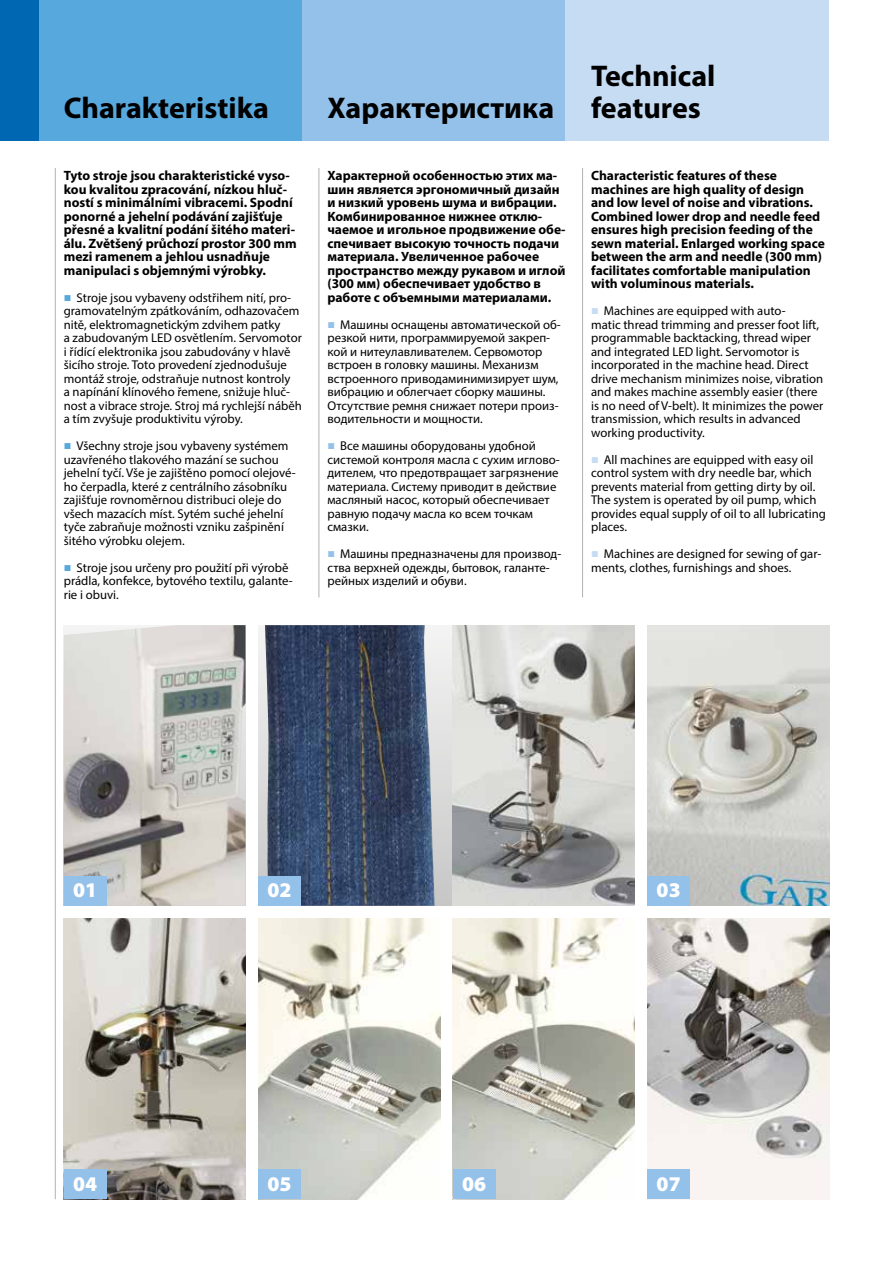
<style>
.page{position:relative;width:893px;height:1263px;background:#fff}
.page>*{position:absolute;margin:0;border:0;box-sizing:border-box;transform-origin:0 0}
.t1{font:700 30px/31.5px "Myriad Pro";color:#000}
.t2{font:900 21px "Myriad Pro";color:#fff}
.t3{font:700 13.5px/13.5px "Myriad Pro";color:#000}
.t4{font:12.75px/13.5px "Myriad Pro";color:#000}
.s1{font-family:"Arial";font-weight:900;color:#56a8dd}
.s2{font-family:"Arial";font-weight:900;color:#94c1e9}
.s3{font-family:"Arial";font-weight:900;color:#c6dcf3}
</style>
<div class="page">
<svg style="left:258px;top:625px;width:195px;height:281px;background:#ddd"></svg>
<img style="left:265px;top:625px;width:170px;height:281px">
<img style="left:453px;top:625px;width:182px;height:281px">
<div style="left:0;top:0;width:302px;height:140px;background:#56a8dd"></div>
<div style="left:0;top:0;width:38px;height:140px;background:#0068b3"></div>
<div style="left:302px;top:0;width:264px;height:140px;background:#94c1e9"></div>
<div style="left:566px;top:0;width:263px;height:140px;background:#c6dcf3"></div>
<hr style="left:319px;top:168px;width:1px;height:429px;background:#b3b2b2">
<hr style="left:582px;top:168px;width:1px;height:429px;background:#b3b2b2">
<hr style="left:55px;top:168px;width:1px;height:1031px;background:#b3b2b2">
<img style="left:64px;top:918px;width:182px;height:281px">
<img style="left:258px;top:918px;width:182px;height:281px">
<img style="left:453px;top:918px;width:182px;height:281px">
<img style="left:647px;top:918px;width:182px;height:281px">
<img style="left:64px;top:625px;width:182px;height:281px">
<img style="left:647px;top:625px;width:182px;height:281px">
<div style="left:64px;top:1169px;width:42px;height:30px;background:#94c1e9"></div>
<div style="left:258px;top:1169px;width:43px;height:30px;background:#94c1e9"></div>
<div style="left:453px;top:1169px;width:42px;height:30px;background:#94c1e9"></div>
<div style="left:647px;top:1169px;width:43px;height:30px;background:#94c1e9"></div>
<div style="left:64px;top:876px;width:42px;height:30px;background:#94c1e9"></div>
<div style="left:258px;top:876px;width:43px;height:30px;background:#94c1e9"></div>
<div style="left:647px;top:876px;width:43px;height:30px;background:#94c1e9"></div>
<h1 class="t1" style="left:64px;top:91px;width:207px">Charakteristika</h1>
<h1 class="t1" style="left:327px;top:91px;width:228px">Характеристика</h1>
<p class="t3" style="left:64px;top:168px;width:235px">Tyto stroje jsou charakteristické vyso&shy;kou kvalitou zpracování, nízkou hluč&shy;ností s minimálními vibracemi. Spodní ponorné a jehelní podávání zajišťuje přesné a kvalitní podání šitého materi&shy;álu. Zvětšený průchozí prostor 300 mm mezi ramenem a jehlou usnadňuje manipulaci s objemnými výrobky.</p>
<p class="t4" style="left:64px;top:290px;width:240px"><span class="s1">■</span> Stroje jsou vybaveny odstřihem nití, pro&shy;gramovatelným zpátkováním, odhazovačem nitě, elektromagnetickým zdvihem patky<br>a zabudovaným LED osvětlením. Servomotor i řídící elektronika jsou zabudovány v hlavě šicího stroje. Toto provedení zjednodušuje montáž stroje, odstraňuje nutnost kontroly<br>a napínání klínového řemene, snižuje hluč&shy;nost a vibrace stroje. Stroj má rychlejší náběh a tím zvyšuje produktivitu výroby.</p>
<p class="t4" style="left:64px;top:439px;width:234px"><span class="s1">■</span> Všechny stroje jsou vybaveny systémem uzavřeného tlakového mazání se suchou jehelní tyčí. Vše je zajištěno pomocí olejové&shy;ho čerpadla, které z centrálního zásobníku zajišťuje rovnoměrnou distribuci oleje do všech mazacích míst. Sytém suché jehelní tyče zabraňuje možnosti vzniku zašpinění šitého výrobku olejem.</p>
<p class="t4" style="left:64px;top:560px;width:231px"><span class="s1">■</span> Stroje jsou určeny pro použití při výrobě prádla, konfekce, bytového textilu, galante&shy;rie i obuvi.</p>
<p class="t3" style="left:327px;top:168px;width:240px">Характерной особенностью этих ма&shy;шин является эргономичный дизайн и низкий уровень шума и вибрации.<br>Комбинированное нижнее отклю&shy;чаемое и игольное продвижение обе&shy;спечивает высокую точность подачи материала. Увеличенное рабочее пространство между рукавом и иглой (300 мм) обеспечивает удобство в работе с объемными материалами.</p>
<p class="t4" style="left:327px;top:317px;width:235px"><span class="s2">■</span> Машины оснащены автоматической об&shy;резкой нити, программируемой закреп&shy;кой и нитеулавливателем. Сервомотор встроен в головку машины. Механизм встроенного приводаминимизирует шум, вибрацию и облегчает сборку машины.<br>Отсутствие ремня снижает потери произ&shy;водительности и мощности.</p>
<p class="t4" style="left:327px;top:439px;width:234px"><span class="s2">■</span> Все машины оборудованы удобной системой контроля масла с сухим иглово&shy;дителем, что предотвращает загрязнение материала. Систему приводит в действие масляный насос, который обеспечивает равную подачу масла ко всем точкам смазки.</p>
<p class="t4" style="left:327px;top:547px;width:235px"><span class="s2">■</span> Машины предназначены для производ&shy;ства верхней одежды, бытовок, галанте&shy;рейных изделий и обуви.</p>
<h1 class="t1" style="left:591px;top:59px;width:126px">Technical features</h1>
<p class="t3" style="left:591px;top:168px;width:235px">Characteristic features of these machines are high quality of design and low level of noise and vibrations.<br>Combined lower drop and needle feed ensures high precision feeding of the sewn material. Enlarged working space between the arm and needle (300 mm) facilitates comfortable manipulation with voluminous materials.</p>
<p class="t4" style="left:591px;top:304px;width:234px"><span class="s3">■</span> Machines are equipped with auto-<br>matic thread trimming and presser foot lift, programmable backtacking, thread wiper and integrated LED light. Servomotor is incorporated in the machine head. Direct drive mechanism minimizes noise, vibration and makes machine assembly easier (there is no need of V-belt). It minimizes the power transmission, which results in advanced working productivity.</p>
<p class="t4" style="left:591px;top:452px;width:236px"><span class="s3">■</span> All machines are equipped with easy oil control system with dry needle bar, which prevents material from getting dirty by oil.<br>The system is operated by oil pump, which provides equal supply of oil to all lubricating places.</p>
<p class="t4" style="left:591px;top:547px;width:232px"><span class="s3">■</span> Machines are designed for sewing of gar&shy;ments, clothes, furnishings and shoes.</p>
<h2 class="t2" style="left:73px;top:876px;width:26px">01</h2>
<h2 class="t2" style="left:268px;top:876px;width:26px">02</h2>
<h2 class="t2" style="left:657px;top:876px;width:26px">03</h2>
<h2 class="t2" style="left:73px;top:1169px;width:26px">04</h2>
<h2 class="t2" style="left:268px;top:1169px;width:26px">05</h2>
<h2 class="t2" style="left:462px;top:1169px;width:26px">06</h2>
<h2 class="t2" style="left:657px;top:1169px;width:26px">07</h2>
</div>
